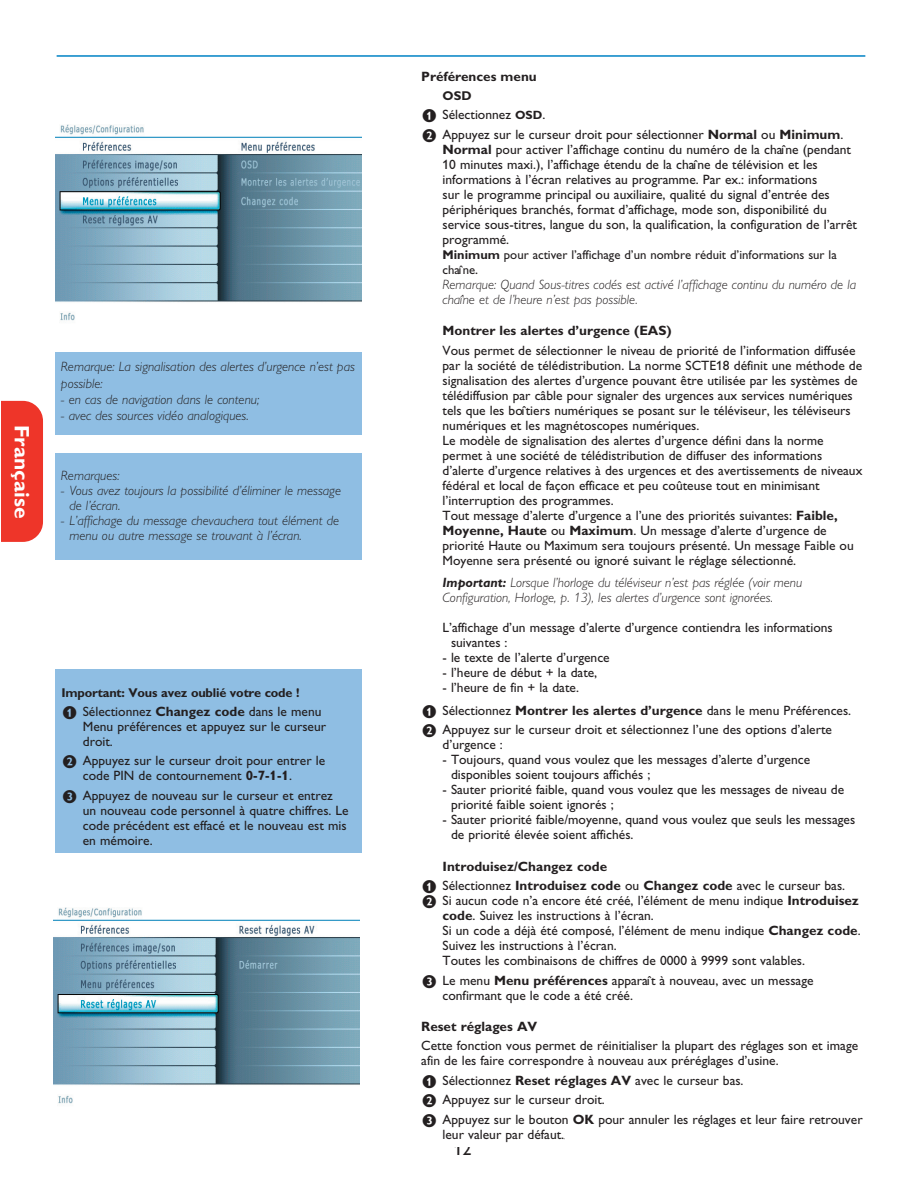
<style>
.page{position:relative;width:919px;height:1190px;background:#fff}
.page>*{position:absolute;margin:0;border:0;box-sizing:border-box;transform-origin:0 0}
.t1{font:700 21px "Gill Alt One";color:#fff}
.t2{font:18px "Gill Alt One";color:#231f20}
.t3{font:13.5px/15px "Gill Alt One";color:#231f20}
.t4{font:italic 300 13.5px/15px "Gill Alt One";color:#231f20}
.t5{font:700 13.5px/19.2px "Gill Alt One";color:#231f20}
.t6{font:12.75px/15px "Gill Alt One";color:#231f20}
.t7{font:700 12.75px "Gill Alt One";letter-spacing:-.015em;color:#231f20}
.s1{font-family:"Phil Alti";font-size:12px}
.s2{font-weight:700}
.s3{font-weight:700;font-size:12px}
.s4{font-size:13.5px}
.s5{font-family:"Phil Alti";font-weight:400;font-size:12px}
.s6{font-weight:400}
</style>
<div class="page">
<hr style="left:57px;top:55px;width:808px;height:2px;background:#0082c5">
<div style="left:55px;top:352px;width:306px;height:82px;background:#8fbee3"></div>
<div style="left:55px;top:452px;width:306px;height:107px;background:#8fbee3"></div>
<div style="left:56px;top:669px;width:306px;height:183px;background:#8fbee3"></div>
<img style="left:55px;top:124px;width:306px;height:197px">
<img style="left:54px;top:907px;width:306px;height:197px">
<div style="left:1px;top:401px;width:42px;height:140px;background:#ee3529"></div>
<h1 class="t1" style="left:34px;top:424px;width:95px;rotate:90deg">Française</h1>
<p class="t4" style="left:61px;top:359px;width:295px;line-height:16.2px">Remarque: La signalisation des alertes d’urgence n’est pas possible:</p>
<p class="t4" style="left:61px;top:392px;width:200px">- en cas de navigation dans le contenu;</p>
<p class="t4" style="left:61px;top:408px;width:189px">- avec des sources vidéo analogiques.</p>
<p class="t4" style="left:61px;top:467px;width:60px">Remarques:</p>
<p class="t4" style="left:69px;top:482px;width:273px;text-indent:-9px">- Vous avez toujours la possibilité d’éliminer le message de l’écran.</p>
<p class="t4" style="left:69px;top:512px;width:271px;text-indent:-9px">- L’affichage du message chevauchera tout élément de menu ou autre message se trouvant à l’écran.</p>
<p class="t7" style="left:62px;top:684px;width:239px">Important: Vous avez oublié votre code !</p>
<p class="t3" style="left:83px;top:703px;width:245px;text-indent:-21px"><span class="s1">&amp;</span> Sélectionnez <span class="s2">Changez code</span> dans le menu<br>Menu préférences et appuyez sur le curseur droit.</p>
<p class="t3" style="left:83px;top:753px;width:244px;text-indent:-21px"><span class="s1">é</span> Appuyez sur le curseur droit pour entrer le code PIN de contournement <span class="s2">0-7-1-1</span>.</p>
<p class="t3" style="left:83px;top:787px;width:267px;text-indent:-21px"><span class="s1">“</span> Appuyez de nouveau sur le curseur et entrez un nouveau code personnel à quatre chiffres. Le code précédent est effacé et le nouveau est mis en mémoire.</p>
<p class="t5" style="left:421px;top:66px;width:117px">Préférences menu</p>
<p class="t7" style="left:442px;top:88px;width:31px">OSD</p>
<p class="t3" style="left:421px;top:105px;width:424px;line-height:19.5px"><span class="s1">&amp;</span> Sélectionnez <span class="s3">OSD</span>.<br><span class="s1">é</span> Appuyez sur le curseur droit pour sélectionner <span class="s2">Normal</span> ou <span class="s2">Minimum</span>.</p>
<p class="t3" style="left:442px;top:142px;width:416px"><span class="s2">Normal</span> pour activer l’affichage continu du numéro de la chaîne (pendant 10 minutes maxi.), l’affichage étendu de la chaîne de télévision et les informations à l’écran relatives au programme. Par ex.: informations<br>sur le programme principal ou auxiliaire, qualité du signal d’entrée des périphériques branchés, format d’affichage, mode son, disponibilité du service sous-titres, langue du son, la qualification, la configuration de l’arrêt programmé.</p>
<p class="t6" style="left:442px;top:247px;width:396px"><span class="s2">Minimum</span> pour activer l’affichage d’un nombre réduit d’informations sur la chaîne<span class="s4">.</span></p>
<p class="t4" style="left:442px;top:277px;width:415px">Remarque: Quand Sous-titres codés est activé l’affichage continu du numéro de la chaîne et de l’heure n’est pas possible.</p>
<p class="t5" style="left:442px;top:321px;width:231px">Montrer les alertes d’urgence (EAS)</p>
<p class="t3" style="left:442px;top:342px;width:421px">Vous permet de sélectionner le niveau de priorité de l’information diffusée par la société de télédistribution. La norme SCTE18 définit une méthode de signalisation des alertes d’urgence pouvant être utilisée par les systèmes de télédiffusion par câble pour signaler des urgences aux services numériques tels que les boîtiers numériques se posant sur le téléviseur, les téléviseurs numériques et les magnétoscopes numériques.<br>Le modèle de signalisation des alertes d’urgence défini dans la norme permet à une société de télédistribution de diffuser des informations d’alerte d’urgence relatives à des urgences et des avertissements de niveaux fédéral et local de façon efficace et peu coûteuse tout en minimisant l’interruption des programmes.<br>Tout message d’alerte d’urgence a l’une des priorités suivantes: <span class="s2">Faible, Moyenne, Haute</span> ou <span class="s2">Maximum</span>. Un message d’alerte d’urgence de priorité Haute ou Maximum sera toujours présenté. Un message Faible ou Moyenne sera présenté ou ignoré suivant le réglage sélectionné.</p>
<p class="t4" style="left:442px;top:575px;width:361px"><span class="s2">Important:</span> Lorsque l’horloge du téléviseur n’est pas réglée (voir menu<br>Configuration, Horloge, p. 13), les alertes d’urgence sont ignorées.</p>
<p class="t3" style="left:451px;top:620px;width:383px;text-indent:-9px">L’affichage d’un message d’alerte d’urgence contiendra les informations suivantes :</p>
<p class="t3" style="left:442px;top:650px;width:169px">- le texte de l’alerte d’urgence</p>
<p class="t3" style="left:442px;top:665px;width:156px">- l’heure de début + la date,</p>
<p class="t3" style="left:421px;top:676px;width:431px;line-height:22.5px;text-indent:21px">- l’heure de fin + la date.<br><span class="s1">&amp;</span> Sélectionnez <span class="s2">Montrer les alertes d’urgence</span> dans le menu Préférences.</p>
<p class="t3" style="left:442px;top:722px;width:391px;text-indent:-21px"><span class="s1">é</span> Appuyez sur le curseur droit et sélectionnez l’une des options d’alerte d’urgence :</p>
<p class="t3" style="left:451px;top:752px;width:361px;text-indent:-9px">- Toujours, quand vous voulez que les messages d’alerte d’urgence disponibles soient toujours affichés ;</p>
<p class="t3" style="left:451px;top:782px;width:395px;text-indent:-9px">- Sauter priorité faible, quand vous voulez que les messages de niveau de priorité faible soient ignorés ;</p>
<p class="t3" style="left:451px;top:812px;width:406px;text-indent:-9px">- Sauter priorité faible/moyenne, quand vous voulez que seuls les messages de priorité élevée soient affichés.</p>
<p class="t5" style="left:421px;top:856px;width:425px;text-indent:21px">Introduisez/Changez code<br><span class="s5">&amp;</span> <span class="s6">Sélectionnez</span> Introduisez code <span class="s6">ou</span> Changez code <span class="s6">avec le curseur bas.</span></p>
<p class="t3" style="left:442px;top:892px;width:420px;text-indent:-21px"><span class="s1">é</span> Si aucun code n’a encore été créé, l’élément de menu indique <span class="s2">Introduisez code</span>. Suivez les instructions à l’écran.<br>Si un code a déjà été composé, l’élément de menu indique <span class="s2">Changez code</span>.<br>Suivez les instructions à l’écran.<br>Toutes les combinaisons de chiffres de 0000 à 9999 sont valables.</p>
<p class="t3" style="left:442px;top:972px;width:372px;text-indent:-21px"><span class="s1">“</span> Le menu <span class="s2">Menu préférences</span> apparaît à nouveau, avec un message confirmant que le code a été créé.</p>
<p class="t5" style="left:421px;top:1016px;width:117px">Reset réglages AV</p>
<p class="t3" style="left:421px;top:1037px;width:438px">Cette fonction vous permet de réinitialiser la plupart des réglages son et image afin de les faire correspondre à nouveau aux préréglages d’usine.</p>
<p class="t3" style="left:421px;top:1069px;width:443px;line-height:19.5px"><span class="s1">&amp;</span> Sélectionnez <span class="s2">Reset réglages AV</span> avec le curseur bas.<br><span class="s1">é</span> Appuyez sur le curseur droit.<br><span class="s1">“</span> Appuyez sur le bouton <span class="s2">OK</span> pour annuler les réglages et leur faire retrouver</p>
<p class="t3" style="left:442px;top:1126px;width:123px">leur valeur par défaut.</p>
<h2 class="t2" style="left:453px;top:1137px;width:19px">12</h2>
</div>
